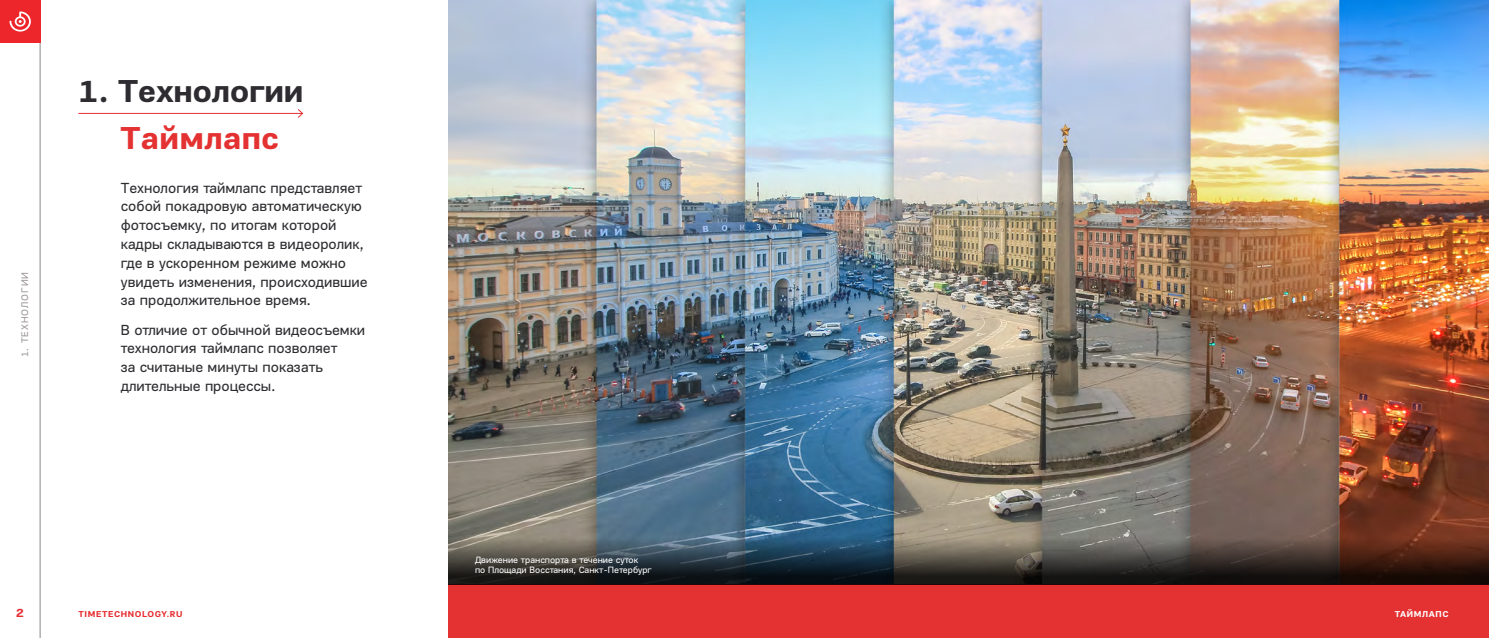
<style>
.page{position:relative;width:1489px;height:638px;background:#fff}
.page>*{position:absolute;margin:0;border:0;box-sizing:border-box;transform-origin:0 0}
.t1{font:700 32.5px "PF Encore Sans Pro";letter-spacing:-.01em;color:#2e2c30}
.t2{font:700 32.5px "PF Encore Sans Pro";letter-spacing:.01em;color:#e43131}
.t3{font:15px/18.8px "PF Encore Sans Pro";color:#2e2c30}
.t4{font:700 12.5px "PF Encore Sans Pro";color:#e62d31}
.t5{font:9.75px "PF Encore Sans Pro";letter-spacing:.095em;color:#9b9598}
.t6{font:9.38px/10px "PF Encore Sans Pro";color:#fff}
.t7{font:700 8.75px "PF Encore Sans Pro";letter-spacing:.07em;color:#e62d31}
.t8{font:700 8.75px "PF Encore Sans Pro";letter-spacing:.07em;color:#fff}
</style>
<div class="page">
<div style="left:448px;top:0;width:1040px;height:638px;background:#e43131"></div>
<img style="left:448px;top:0;width:1040px;height:538px">
<hr style="left:78px;top:113px;width:224px;height:1px;background:#e43131">
<svg style="left:297px;top:109px;width:6px;height:9px"></svg>
<svg style="left:448px;top:538px;width:1040px;height:47px;background:#3b3837"></svg>
<div style="left:0;top:0;width:40px;height:43px;background:#ed262b"></div>
<svg style="left:10px;top:11px;width:21px;height:21px"></svg>
<hr style="left:40px;top:43px;width:1px;height:595px;background:#878787">
<p class="t5" style="left:19px;top:357px;width:87px;rotate:-90deg">1. ТЕХНОЛОГИИ</p>
<h1 class="t1" style="left:78px;top:71px;width:227px">1. Технологии</h1>
<h1 class="t2" style="left:120px;top:118px;width:160px">Таймлапс</h1>
<p class="t3" style="left:121px;top:178px;width:248px">Технология таймлапс представляет собой покадровую автоматическую фотосъемку, по итогам которой кадры складываются в видеоролик, где в ускоренном режиме можно увидеть изменения, происходившие за продолжительное время.</p>
<p class="t3" style="left:121px;top:320px;width:246px">В отличие от обычной видеосъемки технология таймлапс позволяет<br>за считаные минуты показать длительные процессы.</p>
<p class="t4" style="left:16px;top:605px;width:10px">2</p>
<p class="t7" style="left:78px;top:608px;width:106px">TIMETECHNOLOGY.RU</p>
<p class="t6" style="left:475px;top:555px;width:178px">Движение транспорта в течение суток<br>по Площади Восстания, Санкт-Петербург</p>
<p class="t8" style="left:1394px;top:608px;width:55px">ТАЙМЛАПС</p>
</div>
